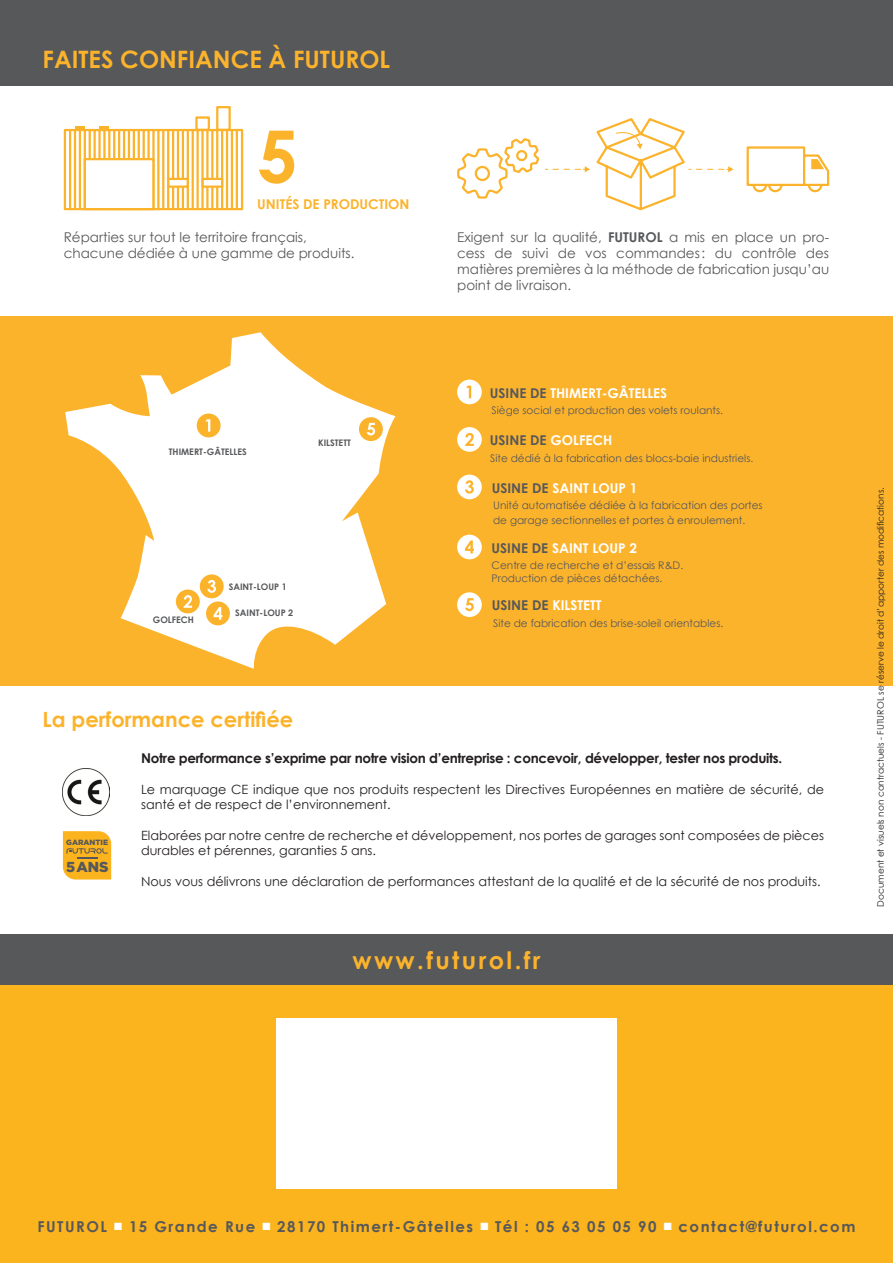
<style>
.page{position:relative;width:893px;height:1263px;background:#fff}
.page>*{position:absolute;margin:0;border:0;box-sizing:border-box;transform-origin:0 0}
.t1{font:700 72px "Century Gothic";color:#fcb32c}
.t2{font:700 24px "Century Gothic";color:#fcb32c}
.t3{font:700 24px "Century Gothic";letter-spacing:.1em;color:#fcb32c}
.t4{font:700 21px "Century Gothic";color:#fcb32c}
.t5{font:700 15px "Century Gothic";letter-spacing:.1em;color:#57585a}
.t6{font:900 14.4px "Gotham";color:#57585a}
.Texte_courant{font:13.5px/16.2px "Century Gothic";color:#57585a;text-align:justify}
.t7{font:700 13.5px "Century Gothic";letter-spacing:-.02em;color:#231f20}
.Sous-titre{font:700 13.5px "Century Gothic";color:#fff}
.t8{font:700 13.5px "Century Gothic";color:#fcb32c}
.t9{font:700 13.5px "Century Gothic";color:#57585a}
.t10{font:12.75px/15.3px "Century Gothic";color:#231f20}
.Sous-titre-2{font:10.5px "Century Gothic";color:#57585a}
.t11{font:9px "Century Gothic";color:#231f20}
.t12{font:700 9px "Century Gothic";color:#57585a}
.t13{font:900 7.65px "Gotham";color:#57585a}
.s1{font-weight:700}
.s2{color:#57585a}
.s3{color:#fff}
</style>
<div class="page">
<svg style="left:63px;top:106px;width:181px;height:105px"></svg>
<svg style="left:457px;top:118px;width:373px;height:93px"></svg>
<div style="left:0;top:935px;width:893px;height:51px;background:#57585a"></div>
<div style="left:0;top:986px;width:893px;height:277px;background:#fbb31e"></div>
<div style="left:276px;top:1019px;width:341px;height:170px;background:#fff"></div>
<div style="left:0;top:0;width:893px;height:85px;background:#57585a"></div>
<img style="left:63px;top:768px;width:47px;height:47px">
<svg style="left:63px;top:831px;width:48px;height:48px;background:#f1b028"></svg>
<div style="left:0;top:316px;width:893px;height:369px;background:#fcb32c"></div>
<svg style="left:65px;top:332px;width:330px;height:337px;fill:#fff"></svg>
<svg style="left:176px;top:574px;width:54px;height:51px"></svg>
<svg style="left:197px;top:413px;width:24px;height:24px"></svg>
<svg style="left:359px;top:417px;width:24px;height:24px"></svg>
<div style="left:457px;top:380px;width:25px;height:24px;background:#fff;border-radius:50%"></div>
<svg style="left:466px;top:386px;width:5px;height:12px"></svg>
<div style="left:457px;top:427px;width:25px;height:25px;background:#fff;border-radius:50%"></div>
<svg style="left:465px;top:433px;width:9px;height:13px"></svg>
<div style="left:457px;top:475px;width:25px;height:24px;background:#fff;border-radius:50%"></div>
<svg style="left:465px;top:480px;width:9px;height:14px"></svg>
<div style="left:457px;top:535px;width:25px;height:24px;background:#fff;border-radius:50%"></div>
<svg style="left:465px;top:540px;width:9px;height:13px"></svg>
<div style="left:457px;top:592px;width:25px;height:25px;background:#fff;border-radius:50%"></div>
<svg style="left:465px;top:598px;width:9px;height:13px"></svg>
<p class="t2" style="left:43px;top:41px;width:349px">FAITES CONFIANCE À FUTUROL</p>
<p class="t1" style="left:257px;top:102px;width:42px">5</p>
<p class="t8" style="left:257px;top:194px;width:154px">UNITÉS DE PRODUCTION</p>
<p class="Texte_courant" style="left:64px;top:228px;width:245px">Réparties sur tout le territoire français,</p>
<p class="Texte_courant" style="left:64px;top:245px;width:292px">chacune dédiée à une gamme de produits.</p>
<p class="t12" style="left:169px;top:445px;width:79px">THIMERT-GÂTELLES</p>
<p class="t12" style="left:318px;top:436px;width:34px">KILSTETT</p>
<p class="t12" style="left:153px;top:613px;width:43px">GOLFECH</p>
<p class="t12" style="left:229px;top:580px;width:59px">SAINT-LOUP 1</p>
<p class="t12" style="left:235px;top:605px;width:59px">SAINT-LOUP 2</p>
<p class="t4" style="left:43px;top:704px;width:252px">La performance certifiée</p>
<p class="Texte_courant" style="left:457px;top:228px;width:374px">Exigent sur la qualité, <span class="s1">FUTUROL</span> a mis en place un pro&shy;cess de suivi de vos commandes: du contrôle des matières premières à la méthode de fabrication jusqu’au point de livraison.</p>
<p class="Sous-titre" style="left:490px;top:382px;width:179px"><span class="s2">USINE DE</span> THIMERT-GÂTELLES</p>
<p class="Sous-titre-2" style="left:492px;top:403px;width:233px">Siège social et production des volets roulants.</p>
<p class="t9" style="left:490px;top:430px;width:124px">USINE DE <span class="s3">GOLFECH</span></p>
<p class="Sous-titre-2" style="left:490px;top:450px;width:265px">Site dédié à la fabrication des blocs-baie industriels.</p>
<p class="Sous-titre" style="left:492px;top:477px;width:147px"><span class="s2">USINE DE</span> SAINT LOUP 1</p>
<p class="Sous-titre-2" style="left:493px;top:498px;width:271px">Unité automatisée dédiée à la fabrication des portes</p>
<p class="Sous-titre-2" style="left:493px;top:513px;width:254px">de garage sectionnelles et portes à enroulement.</p>
<p class="Sous-titre" style="left:492px;top:537px;width:147px"><span class="s2">USINE DE</span> SAINT LOUP 2</p>
<p class="Sous-titre-2" style="left:492px;top:558px;width:193px">Centre de recherche et d’essais R&amp;D.</p>
<p class="Sous-titre-2" style="left:492px;top:570px;width:172px">Production de pièces détachées.</p>
<p class="Sous-titre" style="left:492px;top:595px;width:111px"><span class="s2">USINE DE</span> KILSTETT</p>
<p class="Sous-titre-2" style="left:493px;top:616px;width:232px">Site de fabrication des brise-soleil orientables.</p>
<p class="t13" style="left:66px;top:838px;width:43px">GARANTIE</p>
<p class="t6" style="left:66px;top:859px;width:44px">5ANS</p>
<p class="t7" style="left:141px;top:748px;width:643px">Notre performance s’exprime par notre vision d’entreprise : concevoir, développer, tester nos produits.</p>
<p class="t10" style="left:141px;top:781px;width:684px">Le marquage CE indique que nos produits respectent les Directives Européennes en matière de sécurité, de santé et de respect de l’environnement.</p>
<p class="t10" style="left:141px;top:827px;width:684px">Elaborées par notre centre de recherche et développement, nos portes de garages sont composées de pièces durables et pérennes, garanties 5 ans.</p>
<p class="t10" style="left:141px;top:873px;width:681px">Nous vous délivrons une déclaration de performances attestant de la qualité et de la sécurité de nos produits.</p>
<p class="t3" style="left:352px;top:942px;width:190px">www.futurol.fr</p>
<p class="t11" style="left:874px;top:907px;width:421px;rotate:-90deg">Document et visuels non contractuels - FUTUROL se réserve le droit d’apporter des modifications.</p>
<p class="t5" style="left:38px;top:1215px;width:819px">FUTUROL <span class="s3">■</span> 15 Grande Rue <span class="s3">■</span> 28170 Thimert-Gâtelles <span class="s3">■</span> Tél : 05 63 05 05 90 <span class="s3">■</span> contact@futurol.com</p>
</div>
